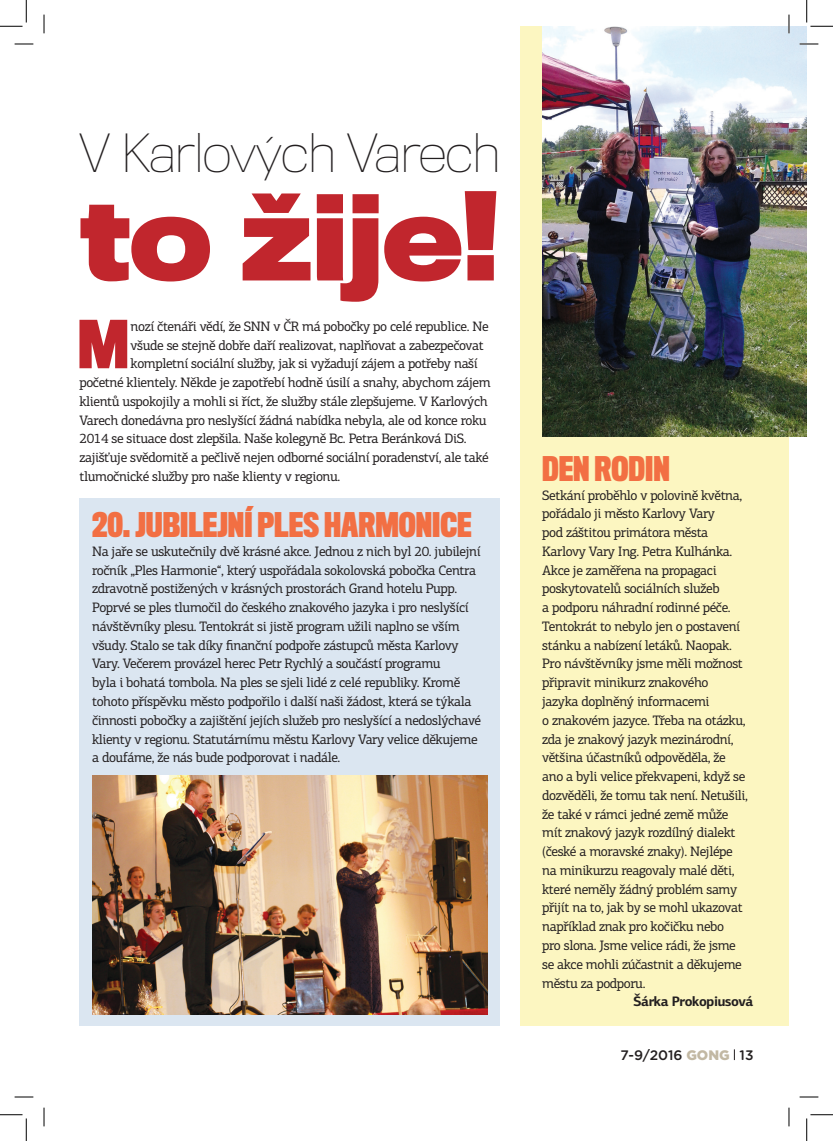
<style>
.page{position:relative;width:833px;height:1141px;background:#fff}
.page>*{position:absolute;margin:0;border:0;box-sizing:border-box;transform-origin:0 0}
.t1{font:700 113px "Titling Gothic FB Normal";letter-spacing:-.02em;color:#c1262d}
.t2{font:700 60.88px "Titling Gothic FB Cond";color:#c1262d}
.t3{font:100 48.75px "Titling Gothic FB Normal";letter-spacing:-.02em;color:#231f20}
.t4{font:700 31.25px "Titling Gothic FB Comp";color:#f26f43}
.t5{font:13.75px/18.8px "PF Centro Slab Pro";letter-spacing:-.03em;color:#231f20}
.t6{font:700 13.75px "PF Centro Sans Pro";letter-spacing:-.03em;color:#231f20}
.t7{font:500 13.75px "Gotham";color:#231f20}
.s1{font-weight:900;color:#c2b8a3}
.s2{font-family:"Gotham Rounded"}
</style>
<div class="page">
<div style="left:79px;top:498px;width:421px;height:527px;background:#dbe6f1"></div>
<div style="left:520px;top:26px;width:268px;height:999px;background:#fcf6c1"></div>
<img style="left:92px;top:775px;width:395px;height:239px">
<img style="left:542px;top:26px;width:264px;height:410px">
<svg style="left:15px;top:43px;width:18px;height:2px"></svg>
<svg style="left:799px;top:43px;width:18px;height:2px"></svg>
<svg style="left:15px;top:1096px;width:18px;height:1px"></svg>
<svg style="left:799px;top:1096px;width:18px;height:1px"></svg>
<svg style="left:43px;top:15px;width:2px;height:18px"></svg>
<svg style="left:43px;top:1107px;width:2px;height:19px"></svg>
<svg style="left:787px;top:15px;width:2px;height:18px"></svg>
<svg style="left:788px;top:1107px;width:1px;height:19px"></svg>
<svg style="left:0;top:0;width:27px;height:27px"></svg>
<svg style="left:0;top:1114px;width:27px;height:26px"></svg>
<svg style="left:806px;top:0;width:26px;height:27px"></svg>
<svg style="left:806px;top:1114px;width:26px;height:26px"></svg>
<h3 class="t3" style="left:79px;top:123px;width:422px">V Karlových Varech</h3>
<h1 class="t1" style="left:79px;top:158px;width:422px">to žije!</h1>
<h2 class="t2" style="left:77px;top:303px;width:54px">M</h2>
<p class="t5" style="left:130px;top:316px;width:359px">nozí čtenáři vědí, že SNN v ČR má pobočky po celé republice. Ne</p>
<p class="t5" style="left:130px;top:335px;width:354px">všude se stejně dobře daří realizovat, naplňovat a zabezpečovat</p>
<p class="t5" style="left:130px;top:354px;width:348px">kompletní sociální služby, jak si vyžadují zájem a potřeby naší</p>
<p class="t5" style="left:79px;top:373px;width:412px">početné klientely. Někde je zapotřebí hodně úsilí a snahy, abychom zájem</p>
<p class="t5" style="left:79px;top:391px;width:409px">klientů uspokojily a mohli si říct, že služby stále zlepšujeme. V Karlových</p>
<p class="t5" style="left:79px;top:410px;width:408px">Varech donedávna pro neslyšící žádná nabídka nebyla, ale od konce roku</p>
<p class="t5" style="left:79px;top:429px;width:388px">2014 se situace dost zlepšila. Naše kolegyně Bc. Petra Beránková DiS.</p>
<p class="t5" style="left:79px;top:448px;width:410px">zajišťuje svědomitě a pečlivě nejen odborné sociální poradenství, ale také</p>
<p class="t5" style="left:79px;top:466px;width:262px">tlumočnické služby pro naše klienty v regionu.</p>
<h3 class="t4" style="left:92px;top:503px;width:381px">20. JUBILEJNÍ PLES HARMONICE</h3>
<p class="t5" style="left:92px;top:541px;width:390px">Na jaře se uskutečnily dvě krásné akce. Jednou z nich byl 20. jubilejní ročník „Ples Harmonie“, který uspořádala sokolovská pobočka Centra zdravotně postižených v krásných prostorách Grand hotelu Pupp.<br>Poprvé se ples tlumočil do českého znakového jazyka i pro neslyšící návštěvníky plesu. Tentokrát si jistě program užili naplno se vším všudy. Stalo se tak díky finanční podpoře zástupců města Karlovy Vary. Večerem provázel herec Petr Rychlý a součástí programu<br>byla i bohatá tombola. Na ples se sjeli lidé z celé republiky. Kromě tohoto příspěvku město podpořilo i další naši žádost, která se týkala činnosti pobočky a zajištění jejích služeb pro neslyšící a nedoslýchavé klienty v regionu. Statutárnímu městu Karlovy Vary velice děkujeme a doufáme, že nás bude podporovat i nadále.</p>
<h3 class="t4" style="left:542px;top:447px;width:129px">DEN RODIN</h3>
<p class="t5" style="left:542px;top:485px;width:207px">Setkání proběhlo v polovině května, pořádalo ji město Karlovy Vary<br>pod záštitou primátora města<br>Karlovy Vary Ing. Petra Kulhánka.<br>Akce je zaměřena na propagaci poskytovatelů sociálních služeb<br>a podporu náhradní rodinné péče.<br>Tentokrát to nebylo jen o postavení stánku a nabízení letáků. Naopak.<br>Pro návštěvníky jsme měli možnost připravit minikurz znakového jazyka doplněný informacemi<br>o znakovém jazyce. Třeba na otázku, zda je znakový jazyk mezinárodní, většina účastníků odpověděla, že ano a byli velice překvapeni, když se dozvěděli, že tomu tak není. Netušili, že také v rámci jedné země může mít znakový jazyk rozdílný dialekt (české a moravské znaky). Nejlépe na minikurzu reagovaly malé děti, které neměly žádný problém samy přijít na to, jak by se mohl ukazovat například znak pro kočičku nebo<br>pro slona. Jsme velice rádi, že jsme se akce mohli zúčastnit a děkujeme městu za podporu.</p>
<p class="t6" style="left:632px;top:992px;width:122px">Šárka Prokopiusová</p>
<p class="t7" style="left:620px;top:1046px;width:134px">7-9/2016 <span class="s1">GONG</span> <span class="s2">13</span></p>
</div>
